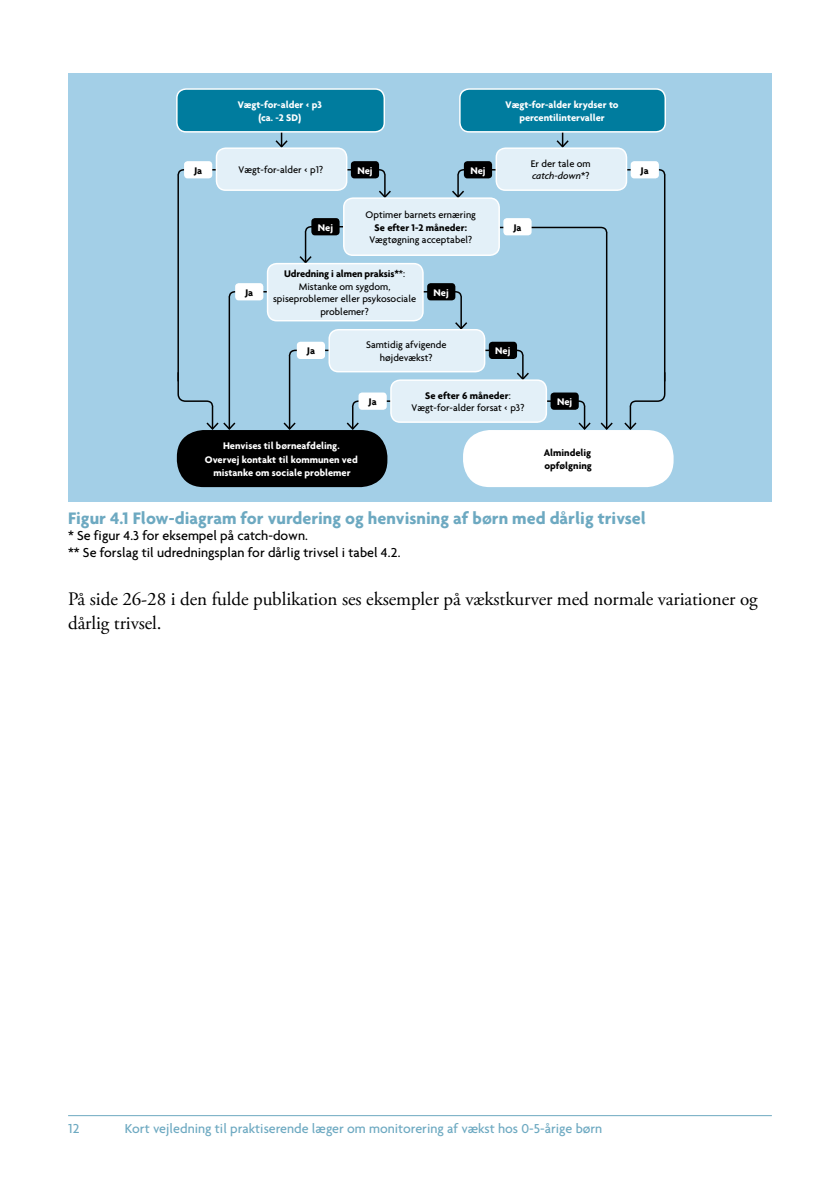
<style>
.page{position:relative;width:840px;height:1191px;background:#fff}
.page>*{position:absolute;margin:0;border:0;box-sizing:border-box;transform-origin:0 0}
.t1{font:19px/24px "Adobe Garamond Pro";letter-spacing:-.005em;color:#000}
.t2{font:700 18px "Agenda";color:#6da9c1}
.t3{font:500 14px/16.8px "Agenda";color:#000}
.t4{font:500 14px "Agenda";color:#6da9c1}
.t5{font:500 10.4px/12.4px "Agenda";color:#000;text-align:center}
.t6{font:700 10.4px/13.4px "Agenda";color:#fff;text-align:center}
.t7{font:700 10.4px/13.4px "Agenda";color:#000}
.s1{font-style:italic}
.s2{font-weight:700}
</style>
<div class="page">
<hr style="left:68px;top:1115px;width:703px;height:1px;background:#6da9c1">
<div style="left:68px;top:74px;width:703px;height:428px;background:#a3cfe7"></div>
<svg style="left:176px;top:88px;width:498px;height:400px"></svg>
<svg style="left:274px;top:133px;width:15px;height:14px"></svg>
<svg style="left:554px;top:133px;width:16px;height:14px"></svg>
<svg style="left:282px;top:349px;width:48px;height:81px"></svg>
<svg style="left:345px;top:400px;width:47px;height:31px"></svg>
<svg style="left:345px;top:168px;width:47px;height:31px"></svg>
<svg style="left:421px;top:290px;width:47px;height:39px"></svg>
<svg style="left:483px;top:226px;width:131px;height:205px"></svg>
<svg style="left:450px;top:168px;width:47px;height:31px"></svg>
<svg style="left:298px;top:225px;width:47px;height:38px"></svg>
<svg style="left:622px;top:168px;width:44px;height:263px"></svg>
<svg style="left:176px;top:168px;width:93px;height:263px"></svg>
<div style="left:350px;top:161px;width:29px;height:17px;background:#000;border-radius:4px"></div>
<div style="left:427px;top:283px;width:28px;height:17px;background:#000;border-radius:4px"></div>
<div style="left:488px;top:342px;width:28px;height:17px;background:#000;border-radius:4px"></div>
<div style="left:463px;top:161px;width:29px;height:17px;background:#000;border-radius:4px"></div>
<div style="left:311px;top:218px;width:28px;height:17px;background:#000;border-radius:4px"></div>
<div style="left:184px;top:161px;width:28px;height:17px;background:#fff;border-radius:4px"></div>
<div style="left:235px;top:283px;width:28px;height:17px;background:#fff;border-radius:4px"></div>
<div style="left:297px;top:342px;width:28px;height:17px;background:#fff;border-radius:4px"></div>
<div style="left:630px;top:161px;width:28px;height:17px;background:#fff;border-radius:4px"></div>
<div style="left:503px;top:218px;width:28px;height:17px;background:#fff;border-radius:4px"></div>
<div style="left:177px;top:430px;width:210px;height:57px;background:#000;border-radius:27px"></div>
<div style="left:463px;top:430px;width:210px;height:57px;background:#fff;border-radius:27px"></div>
<div style="left:343px;top:198px;width:156px;height:57px;background:#e3f0f8;border-radius:9px"></div>
<div style="left:343px;top:197px;width:156px;height:59px;border:1px solid #fff;border-radius:9px"></div>
<div style="left:267px;top:264px;width:155px;height:57px;background:#e3f0f8;border-radius:9px"></div>
<div style="left:267px;top:263px;width:156px;height:58px;border:1px solid #fff;border-radius:9px"></div>
<div style="left:329px;top:330px;width:155px;height:42px;background:#e3f0f8;border-radius:9px"></div>
<div style="left:328px;top:329px;width:157px;height:43px;border:1px solid #fff;border-radius:9px"></div>
<div style="left:216px;top:148px;width:130px;height:42px;background:#e3f0f8;border-radius:9px"></div>
<div style="left:215px;top:147px;width:132px;height:44px;border:1px solid #fff;border-radius:9px"></div>
<div style="left:496px;top:148px;width:130px;height:42px;background:#e3f0f8;border-radius:9px"></div>
<div style="left:495px;top:147px;width:132px;height:44px;border:1px solid #fff;border-radius:9px"></div>
<div style="left:391px;top:380px;width:155px;height:42px;background:#e3f0f8;border-radius:9px"></div>
<div style="left:390px;top:379px;width:156px;height:44px;border:1px solid #fff;border-radius:9px"></div>
<div style="left:550px;top:392px;width:28px;height:18px;background:#000;border-radius:4px"></div>
<div style="left:358px;top:392px;width:28px;height:18px;background:#fff;border-radius:4px"></div>
<div style="left:177px;top:89px;width:207px;height:43px;background:#007c9e;border-radius:9px"></div>
<div style="left:176px;top:88px;width:209px;height:45px;border:1px solid #fff;border-radius:9px"></div>
<div style="left:459px;top:89px;width:206px;height:43px;background:#007c9e;border-radius:9px"></div>
<div style="left:459px;top:88px;width:206px;height:45px;border:1px solid #fff;border-radius:9px"></div>
<p class="t7" style="left:194px;top:163px;width:10px">Ja</p>
<p class="t6" style="left:237px;top:98px;width:86px;line-height:12.4px">Vægt-for-alder &lt; p3 (ca. -2 SD)</p>
<p class="t6" style="left:505px;top:98px;width:114px;line-height:12.4px">Vægt-for-alder krydser to percentilintervaller</p>
<p class="t5" style="left:238px;top:163px;width:86px">Vægt-for-alder &lt; p1?</p>
<p class="t5" style="left:530px;top:157px;width:61px;text-align:left">Er der tale om <span class="s1">catch-down</span>*?</p>
<p class="t6" style="left:357px;top:163px;width:17px">Nej</p>
<p class="t6" style="left:470px;top:163px;width:17px">Nej</p>
<p class="t7" style="left:245px;top:285px;width:10px">Ja</p>
<p class="t5" style="left:365px;top:208px;width:112px">Optimer barnets ernæring</p>
<p class="t7" style="left:374px;top:220px;width:94px">Se efter 1-2 måneder:</p>
<p class="t5" style="left:369px;top:233px;width:104px">Vægtøgning acceptabel?</p>
<p class="t5" style="left:273px;top:268px;width:144px"><span class="s2">Udredning i almen praksis*</span>*:<br>Mistanke om sygdom, spiseproblemer eller psykosociale problemer?</p>
<p class="t5" style="left:366px;top:339px;width:82px">Samtidig afvigende højdevækst?</p>
<p class="t6" style="left:317px;top:220px;width:17px">Nej</p>
<p class="t6" style="left:433px;top:285px;width:17px">Nej</p>
<p class="t7" style="left:306px;top:344px;width:10px">Ja</p>
<p class="t7" style="left:513px;top:220px;width:10px">Ja</p>
<p class="t6" style="left:495px;top:344px;width:17px">Nej</p>
<p class="t5" style="left:411px;top:389px;width:114px"><span class="s2">Se efter 6 måneder</span>:<br>Vægt-for-alder forsat &lt; p3?</p>
<p class="t7" style="left:368px;top:395px;width:10px">Ja</p>
<p class="t6" style="left:556px;top:395px;width:17px">Nej</p>
<p class="t6" style="left:205px;top:439px;width:154px">Henvises til børneafdeling.<br>Overvej kontakt til kommunen ved mistanke om sociale problemer</p>
<p class="t7" style="left:543px;top:445px;width:50px">Almindelig opfølgning</p>
<p class="t7" style="left:640px;top:163px;width:10px">Ja</p>
<h2 class="t2" style="left:68px;top:507px;width:579px">Figur 4.1 Flow-diagram for vurdering og henvisning af børn med dårlig trivsel</h2>
<h3 class="t3" style="left:68px;top:527px;width:334px">* Se figur 4.3 for eksempel på catch-down.<br>** Se forslag til udredningsplan for dårlig trivsel i tabel 4.2.</h3>
<h1 class="t1" style="left:68px;top:588px;width:690px">På side 26-28 i den fulde publikation ses eksempler på vækstkurver med normale variationer og dårlig trivsel.</h1>
<h3 class="t4" style="left:68px;top:1119px;width:13px">12</h3>
<h3 class="t4" style="left:125px;top:1119px;width:479px">Kort vejledning til praktiserende læger om monitorering af vækst hos 0-5-årige børn</h3>
</div>
